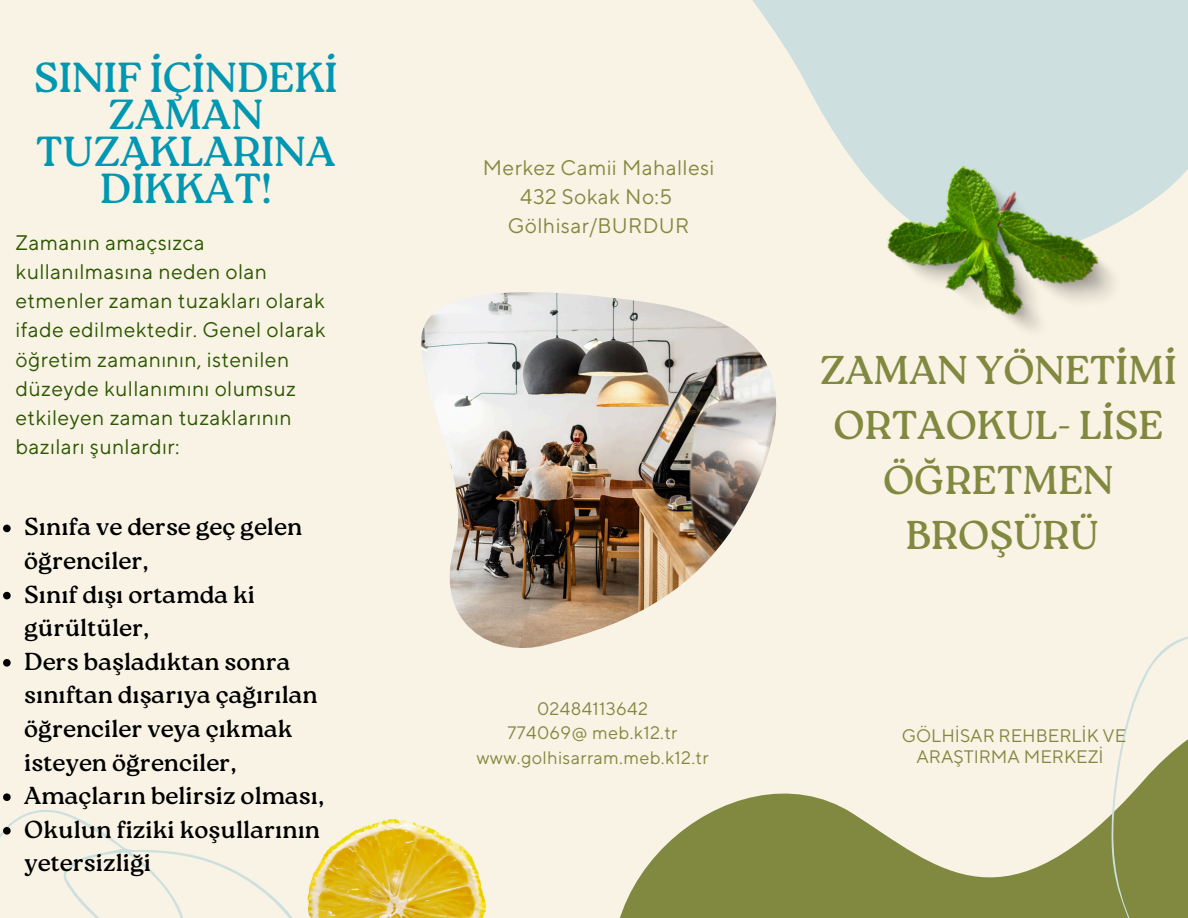
<style>
.page{position:relative;width:1188px;height:918px;background:#f9f3e5}
.page>*{position:absolute;margin:0;border:0;box-sizing:border-box;transform-origin:0 0}
.t1{font:42px/37.2px "Roca Two";color:#0097b2;text-align:center}
.t2{font:40.2px/55.2px "Roca Two";color:#80893f;text-align:center}
.t3{font:24.6px/33.6px "Roca Two";color:#000}
.t4{font:21px/29.2px "TT Norms Pro";letter-spacing:.02em;color:#2c5700}
.t5{font:21px/29.2px "TT Norms Pro";letter-spacing:.02em;color:#80893f;text-align:center}
.t6{font:18px "TT Norms Pro";letter-spacing:.02em;color:#80893f}
.t7{font:18px/21.3px "TT Norms Pro";color:#80893f;text-align:center}
</style>
<div class="page">
<svg style="left:485px;top:793px;width:525px;height:125px"></svg>
<svg style="left:1010px;top:636px;width:178px;height:282px"></svg>
<svg style="left:0;top:810px;width:397px;height:108px"></svg>
<svg style="left:752px;top:0;width:436px;height:204px;fill:#cddfde"></svg>
<img style="left:421px;top:292px;width:355px;height:356px">
<img style="left:872px;top:148px;width:276px;height:183px">
<img style="left:307px;top:820px;width:178px;height:98px">
<svg style="left:3px;top:525px;width:8px;height:7px"></svg>
<svg style="left:3px;top:592px;width:8px;height:7px"></svg>
<svg style="left:3px;top:659px;width:8px;height:8px"></svg>
<svg style="left:3px;top:793px;width:8px;height:8px"></svg>
<svg style="left:3px;top:827px;width:8px;height:8px"></svg>
<p class="t1" style="left:34px;top:58px;width:306px">SINIF İÇİNDEKİ<br>ZAMAN<br>TUZAKLARINA<br>DİKKAT!</p>
<p class="t4" style="left:16px;top:228px;width:312px">Zamanın amaçsızca kullanılmasına neden olan etmenler zaman tuzakları olarak ifade edilmektedir. Genel olarak öğretim zamanının, istenilen düzeyde kullanımını olumsuz etkileyen zaman tuzaklarının bazıları şunlardır:</p>
<p class="t3" style="left:24px;top:510px;width:280px">Sınıfa ve derse geç gelen öğrenciler,</p>
<p class="t3" style="left:24px;top:577px;width:230px">Sınıf dışı ortamda ki gürültüler,</p>
<p class="t3" style="left:24px;top:645px;width:295px">Ders başladıktan sonra sınıftan dışarıya çağırılan öğrenciler veya çıkmak isteyen öğrenciler,</p>
<h4 class="t3" style="left:24px;top:779px;width:302px">Amaçların belirsiz olması,</h4>
<p class="t3" style="left:24px;top:813px;width:297px">Okulun fiziki koşullarının yetersizliği</p>
<h1 class="t5" style="left:483px;top:154px;width:233px">Merkez Camii Mahallesi<br>432 Sokak No:5<br>Gölhisar/BURDUR</h1>
<p class="t6" style="left:537px;top:698px;width:113px">02484113642</p>
<h3 class="t6" style="left:508px;top:722px;width:171px">774069@ meb.k12.tr</h3>
<h3 class="t6" style="left:476px;top:747px;width:234px">www.golhisarram.meb.k12.tr</h3>
<p class="t2" style="left:820px;top:342px;width:358px">ZAMAN YÖNETİMİ<br>ORTAOKUL- LİSE<br>ÖĞRETMEN<br>BROŞÜRÜ</p>
<p class="t7" style="left:902px;top:726px;width:226px">GÖLHİSAR REHBERLİK VE<br>ARAŞTIRMA MERKEZİ</p>
</div>
